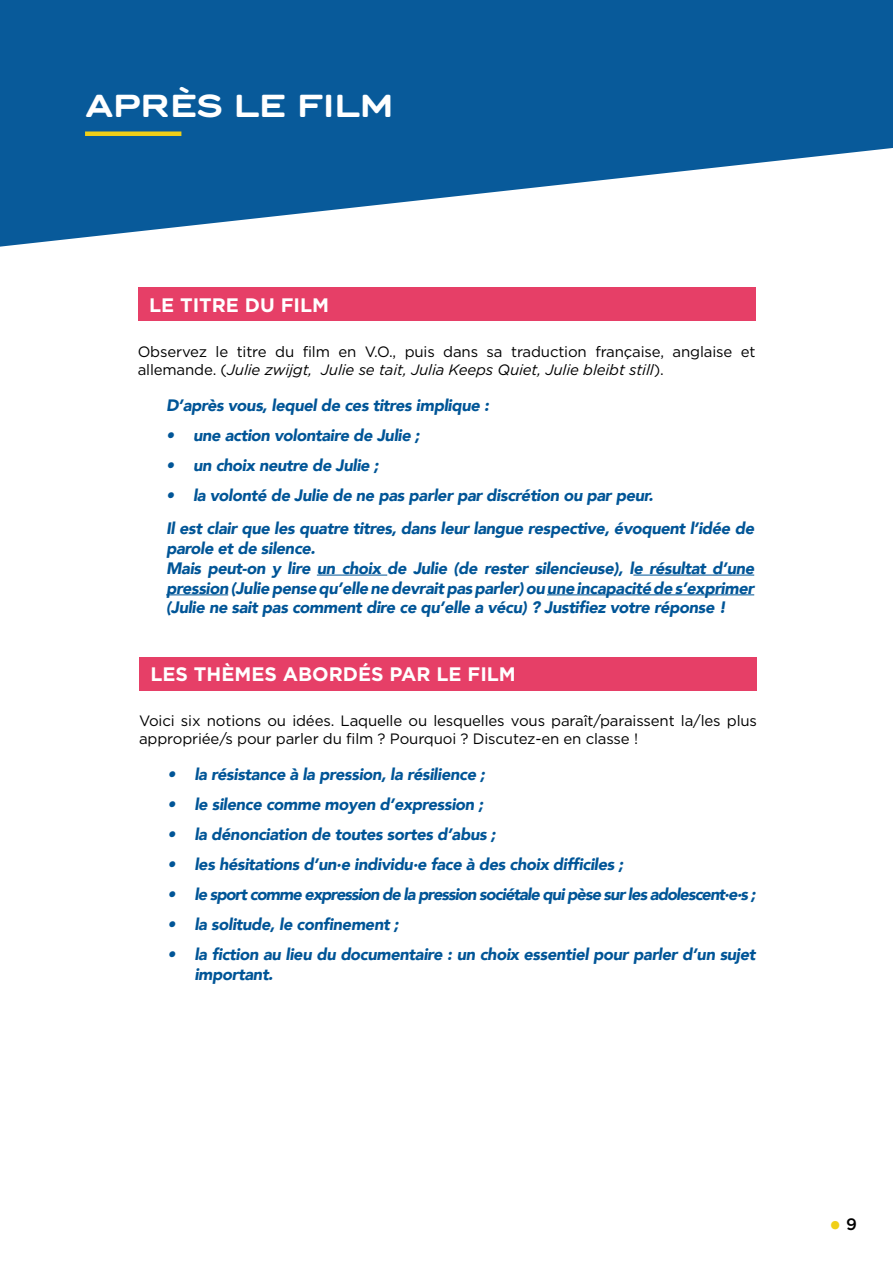
<style>
.page{position:relative;width:893px;height:1263px;background:#fff}
.page>*{position:absolute;margin:0;border:0;box-sizing:border-box;transform-origin:0 0}
.t1{font:31.5px "Minion Pro";color:#f0cf17}
.t2{font:700 30px "Trio Grotesk";letter-spacing:-.04em;color:#fff}
.t3{font:700 19.5px "Gotham";color:#fff}
.t4{font:italic 900 16.5px/19.8px "Avenir";letter-spacing:-.025em;color:#005597}
.t5{font:italic 900 16.5px "Avenir";letter-spacing:-.06em;color:#005597}
.t6{font:15px/18px "Gotham";letter-spacing:-.01em;color:#000}
.s1{font-style:italic}
.s2{font-family:"Gotham";font-weight:500;font-size:16.5px;color:#000}
</style>
<div class="page">
<svg style="left:0;top:0;width:893px;height:247px;fill:#085a9a"></svg>
<div style="left:85px;top:131px;width:96px;height:5px;background:#f0cf17"></div>
<div style="left:138px;top:288px;width:618px;height:33px;background:#e63f67"></div>
<hr style="left:317px;top:575px;width:70px;height:1px;background:#005597">
<hr style="left:633px;top:575px;width:121px;height:1px;background:#005597">
<hr style="left:166px;top:594px;width:62px;height:1px;background:#005597">
<hr style="left:547px;top:594px;width:207px;height:1px;background:#005597">
<div style="left:139px;top:657px;width:618px;height:33px;background:#e63f67"></div>
<h2 class="t2" style="left:85px;top:85px;width:311px">APRÈS LE FILM</h2>
<p class="t3" style="left:149px;top:294px;width:182px">LE TITRE DU FILM</p>
<p class="t6" style="left:138px;top:343px;width:619px">Observez le titre du film en V.O., puis dans sa traduction française, anglaise et allemande. (<span class="s1">Julie zwijgt, Julie se tait, Julia Keeps Quiet, Julie bleibt still</span>).</p>
<p class="t4" style="left:166px;top:395px;width:324px">D’après vous, lequel de ces titres implique :</p>
<p class="t4" style="left:166px;top:425px;width:255px">• une action volontaire de Julie ;</p>
<p class="t4" style="left:166px;top:455px;width:214px">• un choix neutre de Julie ;</p>
<p class="t4" style="left:166px;top:478px;width:590px;line-height:33.3px">• la volonté de Julie de ne pas parler par discrétion ou par peur.<br>Il est clair que les quatre titres, dans leur langue respective, évoquent l’idée de</p>
<p class="t4" style="left:166px;top:538px;width:590px">parole et de silence.<br>Mais peut-on y lire un choix de Julie (de rester silencieuse), le résultat d’une pression (Julie pense qu’elle ne devrait pas parler) ou une incapacité de s’exprimer (Julie ne sait pas comment dire ce qu’elle a vécu) ? Justifiez votre réponse !</p>
<p class="t3" style="left:150px;top:663px;width:367px">LES THÈMES ABORDÉS PAR LE FILM</p>
<p class="t6" style="left:139px;top:712px;width:619px">Voici six notions ou idées. Laquelle ou lesquelles vous paraît/paraissent la/les plus appropriée/s pour parler du film ? Pourquoi ? Discutez-en en classe !</p>
<p class="t4" style="left:167px;top:764px;width:319px">• la résistance à la pression, la résilience ;</p>
<p class="t4" style="left:167px;top:794px;width:317px">• le silence comme moyen d’expression ;</p>
<p class="t4" style="left:167px;top:824px;width:330px">• la dénonciation de toutes sortes d’abus ;</p>
<p class="t4" style="left:167px;top:854px;width:457px">• les hésitations d’un·e individu·e face à des choix difficiles ;</p>
<p class="t5" style="left:167px;top:881px;width:590px">• le sport comme expression de la pression sociétale qui pèse sur les adolescent·e·s ;</p>
<p class="t4" style="left:167px;top:914px;width:233px">• la solitude, le confinement ;</p>
<p class="t4" style="left:194px;top:944px;width:563px;text-indent:-27px">• la fiction au lieu du documentaire : un choix essentiel pour parler d’un sujet important.</p>
<h1 class="t1" style="left:829px;top:1201px;width:29px">• <span class="s2">9</span></h1>
</div>
